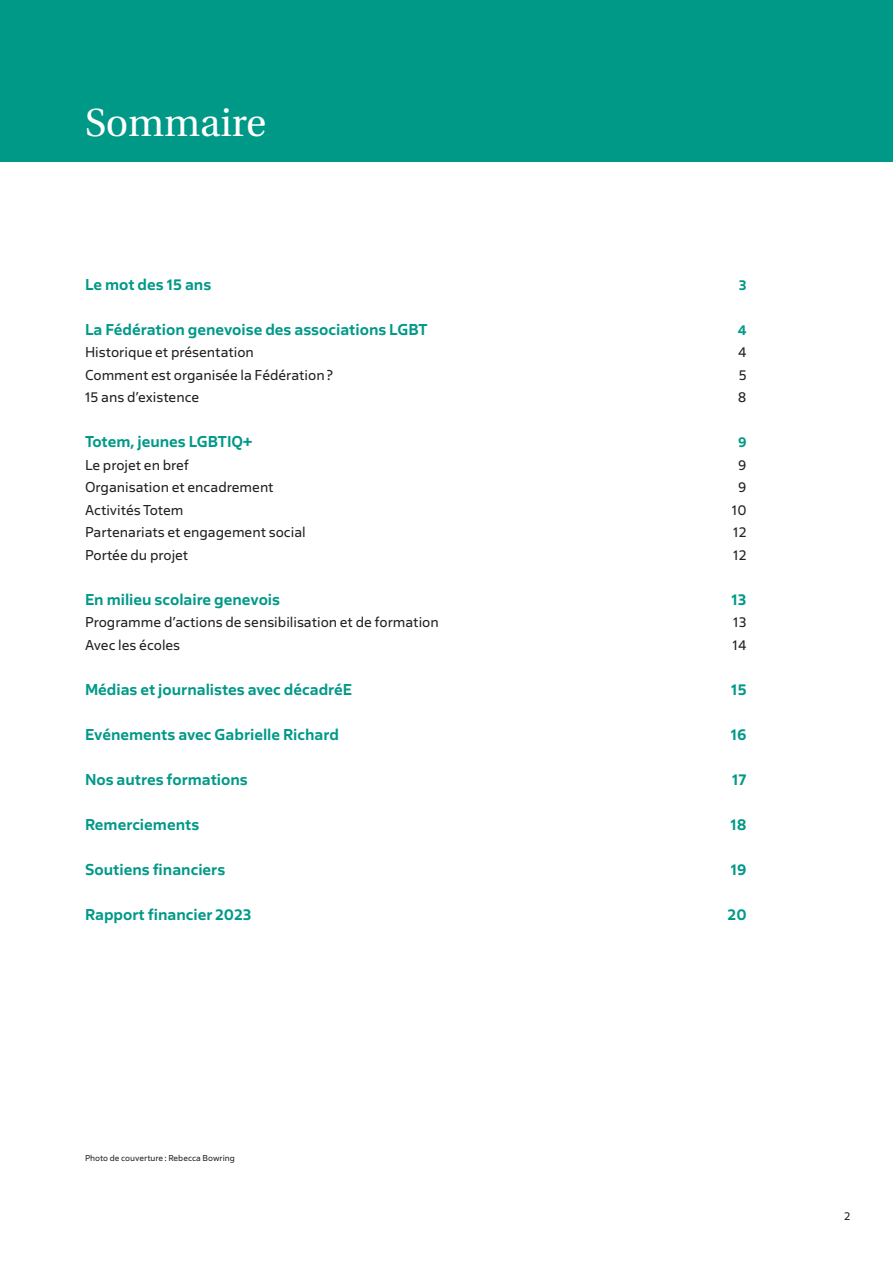
<style>
.page{position:relative;width:893px;height:1263px;background:#fff}
.page>*{position:absolute;margin:0;border:0;box-sizing:border-box;transform-origin:0 0}
.t1{font:39px "Heuristica";color:#fff}
.t2{font:600 16.5px "Salis MVB";color:#098}
.t3{font:15px "Salis MVB";color:#231f20}
.t4{font:600 15px "Salis MVB";color:#098}
.t5{font:12px "Salis MVB";color:#231f20}
.t6{font:9px "Salis MVB";color:#231f20}
</style>
<div class="page">
<div style="left:0;top:0;width:893px;height:162px;background:#098"></div>
<h1 class="t1" style="left:85px;top:92px;width:183px">Sommaire</h1>
<p class="t2" style="left:85px;top:273px;width:128px">Le mot des 15 ans</p>
<p class="t4" style="left:739px;top:275px;width:9px">3</p>
<p class="t2" style="left:85px;top:318px;width:344px">La Fédération genevoise des associations LGBT</p>
<p class="t4" style="left:738px;top:320px;width:10px">4</p>
<p class="t3" style="left:85px;top:343px;width:170px">Historique et présentation</p>
<p class="t3" style="left:738px;top:343px;width:10px">4</p>
<p class="t3" style="left:85px;top:365px;width:249px">Comment est organisée la Fédération?</p>
<p class="t3" style="left:739px;top:365px;width:9px">5</p>
<p class="t3" style="left:85px;top:388px;width:116px">15 ans d’existence</p>
<p class="t3" style="left:738px;top:388px;width:10px">8</p>
<p class="t2" style="left:85px;top:431px;width:169px">Totem, jeunes LGBTIQ+</p>
<p class="t4" style="left:738px;top:432px;width:10px">9</p>
<p class="t3" style="left:85px;top:455px;width:105px">Le projet en bref</p>
<p class="t3" style="left:738px;top:455px;width:10px">9</p>
<p class="t3" style="left:85px;top:478px;width:190px">Organisation et encadrement</p>
<p class="t3" style="left:738px;top:478px;width:10px">9</p>
<p class="t3" style="left:85px;top:500px;width:100px">Activités Totem</p>
<p class="t3" style="left:732px;top:500px;width:16px">10</p>
<p class="t3" style="left:85px;top:523px;width:222px">Partenariats et engagement social</p>
<p class="t3" style="left:733px;top:523px;width:15px">12</p>
<p class="t3" style="left:85px;top:545px;width:105px">Portée du projet</p>
<p class="t3" style="left:733px;top:545px;width:15px">12</p>
<p class="t2" style="left:85px;top:588px;width:197px">En milieu scolaire genevois</p>
<p class="t2" style="left:731px;top:588px;width:17px">13</p>
<p class="t3" style="left:85px;top:613px;width:355px">Programme d’actions de sensibilisation et de formation</p>
<p class="t3" style="left:733px;top:613px;width:15px">13</p>
<p class="t3" style="left:85px;top:635px;width:97px">Avec les écoles</p>
<p class="t3" style="left:732px;top:635px;width:16px">14</p>
<p class="t2" style="left:85px;top:678px;width:269px">Médias et journalistes avec décadréE</p>
<p class="t2" style="left:731px;top:678px;width:17px">15</p>
<p class="t2" style="left:85px;top:723px;width:255px">Evénements avec Gabrielle Richard</p>
<p class="t2" style="left:731px;top:723px;width:17px">16</p>
<p class="t2" style="left:85px;top:768px;width:164px">Nos autres formations</p>
<p class="t2" style="left:732px;top:768px;width:16px">17</p>
<p class="t2" style="left:85px;top:813px;width:116px">Remerciements</p>
<p class="t2" style="left:730px;top:813px;width:18px">18</p>
<p class="t2" style="left:85px;top:858px;width:142px">Soutiens financiers</p>
<p class="t2" style="left:731px;top:858px;width:17px">19</p>
<p class="t2" style="left:85px;top:903px;width:168px">Rapport financier 2023</p>
<p class="t2" style="left:728px;top:903px;width:20px">20</p>
<p class="t6" style="left:85px;top:1152px;width:151px">Photo de couverture: Rebecca Bowring</p>
<p class="t5" style="left:844px;top:1208px;width:8px">2</p>
</div>
